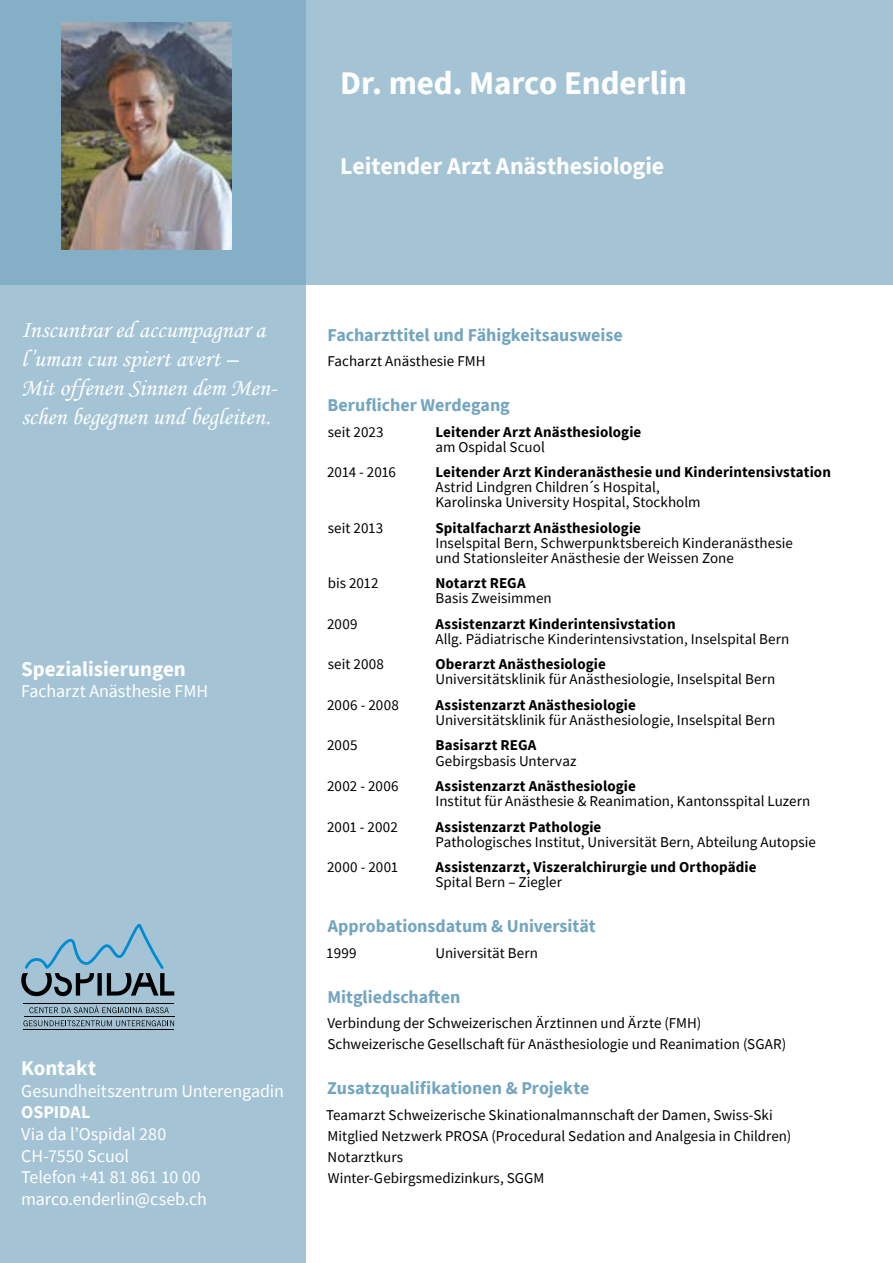
<style>
.page{position:relative;width:893px;height:1263px;background:#fff}
.page>*{position:absolute;margin:0;border:0;box-sizing:border-box;transform-origin:0 0}
.t1{font:700 33px "Source Sans Pro";letter-spacing:-.005em;color:#fff}
.t2{font:24px/28.8px "Monotype Corsiva";color:#fff}
.t3{font:700 24px "Source Sans Pro";color:#fff}
.t4{font:700 21px "Source Sans Pro";color:#fff}
.t5{font:700 18px "Source Sans Pro";color:#73a5c0}
.t6{font:18px/21.6px "Source Sans Pro";letter-spacing:-.005em;color:#fff}
.t7{font:700 18px "Source Sans Pro";letter-spacing:-.005em;color:#fff}
.t8{font:15px/21px "Source Sans Pro";color:#000}
.t9{font:700 15px "Source Sans Pro";letter-spacing:.005em;color:#000}
.t10{font:15px "Source Sans Pro";letter-spacing:-.02em;color:#000}
.t11{font:15px "Source Sans Pro";letter-spacing:.02em;color:#000}
</style>
<div class="page">
<div style="left:0;top:0;width:893px;height:285px;background:#a4c4d6"></div>
<svg style="left:0;top:0;width:306px;height:1263px;background:#9fc0d3"></svg>
<svg style="left:21px;top:924px;width:153px;height:72px;background:#86a9bc"></svg>
<svg style="left:29px;top:1005px;width:140px;height:8px"></svg>
<svg style="left:23px;top:1020px;width:151px;height:6px"></svg>
<hr style="left:24px;top:1003px;width:150px;height:1px;background:#000">
<hr style="left:24px;top:1030px;width:150px;height:1px;background:#000">
<hr style="left:24px;top:1016px;width:150px;height:1px;background:#000">
<img style="left:62px;top:23px;width:170px;height:226px">
<h1 class="t1" style="left:340px;top:61px;width:348px">Dr. med. Marco Enderlin</h1>
<h2 class="t3" style="left:340px;top:150px;width:326px">Leitender Arzt Anästhesiologie</h2>
<h2 class="t2" style="left:21px;top:315px;width:258px">Inscuntrar ed accumpagnar a l’uman cun spiert avert –<br>Mit offenen Sinnen dem Men&shy;schen begegnen und begleiten.</h2>
<h3 class="t4" style="left:21px;top:654px;width:166px">Spezialisierungen</h3>
<p class="t6" style="left:21px;top:680px;width:188px">Facharzt Anästhesie FMH</p>
<h3 class="t4" style="left:21px;top:1054px;width:76px">Kontakt</h3>
<p class="t6" style="left:21px;top:1080px;width:264px">Gesundheitszentrum Unterengadin</p>
<p class="t7" style="left:21px;top:1100px;width:71px">OSPIDAL</p>
<p class="t6" style="left:21px;top:1123px;width:187px">Via da l’Ospidal 280<br>CH-7550 Scuol<br>Telefon +41 81 861 10 00 marco.enderlin@cseb.ch</p>
<p class="t5" style="left:328px;top:323px;width:297px">Facharzttitel und Fähigkeitsausweise</p>
<p class="t8" style="left:328px;top:351px;width:159px">Facharzt Anästhesie FMH</p>
<p class="t5" style="left:328px;top:393px;width:184px">Beruflicher Werdegang</p>
<p class="t8" style="left:328px;top:421px;width:57px">seit 2023</p>
<p class="t9" style="left:435px;top:422px;width:207px">Leitender Arzt Anästhesiologie</p>
<p class="t8" style="left:435px;top:436px;width:111px">am Ospidal Scuol</p>
<p class="t10" style="left:327px;top:463px;width:70px">2014 - 2016</p>
<p class="t9" style="left:435px;top:462px;width:397px">Leitender Arzt Kinderanästhesie und Kinderintensivstation</p>
<p class="t8" style="left:435px;top:480px;width:267px;line-height:15px">Astrid Lindgren Children´s Hospital,<br>Karolinska University Hospital, Stockholm</p>
<p class="t8" style="left:328px;top:517px;width:57px">seit 2013</p>
<p class="t9" style="left:435px;top:518px;width:207px">Spitalfacharzt Anästhesiologie</p>
<p class="t8" style="left:435px;top:535px;width:359px;line-height:15px">Inselspital Bern, Schwerpunktsbereich Kinderanästhesie und Stationsleiter Anästhesie der Weissen Zone</p>
<p class="t8" style="left:328px;top:573px;width:52px">bis 2012</p>
<p class="t9" style="left:435px;top:573px;width:92px">Notarzt REGA</p>
<p class="t8" style="left:435px;top:588px;width:118px">Basis Zweisimmen</p>
<p class="t8" style="left:327px;top:613px;width:32px">2009</p>
<p class="t9" style="left:435px;top:614px;width:242px">Assistenzarzt Kinderintensivstation</p>
<p class="t8" style="left:435px;top:628px;width:355px">Allg. Pädiatrische Kinderintensivstation, Inselspital Bern</p>
<p class="t8" style="left:328px;top:654px;width:58px">seit 2008</p>
<p class="t9" style="left:435px;top:654px;width:172px">Oberarzt Anästhesiologie</p>
<p class="t8" style="left:435px;top:669px;width:341px">Universitätsklinik für Anästhesiologie, Inselspital Bern</p>
<p class="t11" style="left:327px;top:695px;width:73px">2006 - 2008</p>
<p class="t9" style="left:435px;top:695px;width:202px">Assistenzarzt Anästhesiologie</p>
<p class="t8" style="left:435px;top:709px;width:341px">Universitätsklinik für Anästhesiologie, Inselspital Bern</p>
<p class="t8" style="left:327px;top:735px;width:32px">2005</p>
<p class="t9" style="left:435px;top:735px;width:103px">Basisarzt REGA</p>
<p class="t8" style="left:435px;top:750px;width:142px">Gebirgsbasis Untervaz</p>
<p class="t8" style="left:327px;top:775px;width:73px">2002 - 2006</p>
<p class="t9" style="left:435px;top:776px;width:202px">Assistenzarzt Anästhesiologie</p>
<p class="t8" style="left:435px;top:790px;width:376px">Institut für Anästhesie &amp; Reanimation, Kantonsspital Luzern</p>
<p class="t8" style="left:327px;top:816px;width:72px">2001 - 2002</p>
<p class="t9" style="left:435px;top:816px;width:167px">Assistenzarzt Pathologie</p>
<p class="t8" style="left:435px;top:831px;width:382px">Pathologisches Institut, Universität Bern, Abteilung Autopsie</p>
<p class="t8" style="left:327px;top:856px;width:73px">2000 - 2001</p>
<p class="t9" style="left:435px;top:857px;width:323px">Assistenzarzt, Viszeralchirurgie und Orthopädie</p>
<p class="t8" style="left:435px;top:871px;width:128px">Spital Bern – Ziegler</p>
<p class="t5" style="left:328px;top:914px;width:269px">Approbationsdatum &amp; Universität</p>
<p class="t8" style="left:326px;top:942px;width:32px">1999</p>
<p class="t8" style="left:435px;top:942px;width:104px">Universität Bern</p>
<p class="t5" style="left:328px;top:984px;width:134px">Mitgliedschaften</p>
<p class="t8" style="left:327px;top:1012px;width:460px">Verbindung der Schweizerischen Ärztinnen und Ärzte (FMH)<br>Schweizerische Gesellschaft für Anästhesiologie und Reanimation (SGAR)</p>
<p class="t5" style="left:327px;top:1076px;width:264px">Zusatzqualifikationen &amp; Projekte</p>
<p class="t8" style="left:326px;top:1104px;width:467px">Teamarzt Schweizerische Skinationalmannschaft der Damen, Swiss-Ski Mitglied Netzwerk PROSA (Procedural Sedation and Analgesia in Children)<br>Notarztkurs<br>Winter-Gebirgsmedizinkurs, SGGM</p>
</div>
